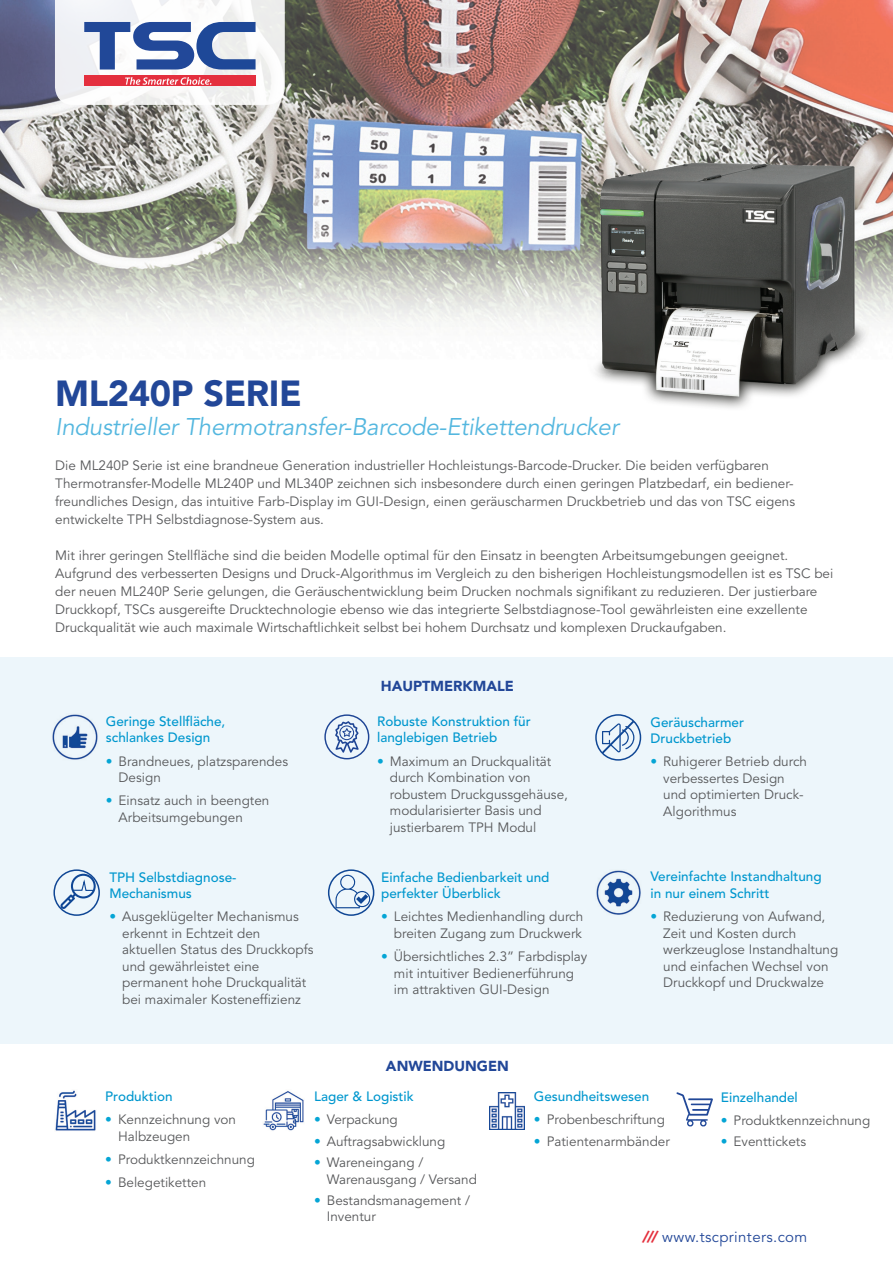
<style>
.page{position:relative;width:893px;height:1263px;background:#fff}
.page>*{position:absolute;margin:0;border:0;box-sizing:border-box;transform-origin:0 0}
.t1{font:900 36px "Avenir";letter-spacing:-.01em;color:#224798}
.t2{font:italic 24px "Avenir";letter-spacing:-.01em;color:#54b7df}
.t3{font:15px "Avenir LT Std";letter-spacing:.025em;color:#224798}
.t4{font:900 14.4px "Avenir";color:#224798}
.t5{font:13.5px/16.5px "Avenir";color:#57585a}
.t6{font:500 13.5px/16.5px "Avenir";color:#0097ce}
.s1{font-weight:900;color:#05a5d5}
.s2{font-family:"Avenir";font-weight:900;font-style:italic;color:#e4303d}
</style>
<div class="page">
<img style="left:0;top:0;width:893px;height:327px">
<svg style="left:55px;top:0;width:230px;height:105px"></svg>
<div style="left:0;top:657px;width:893px;height:387px;background:#edf6fb"></div>
<img style="left:52px;top:714px;width:46px;height:46px">
<svg style="left:335px;top:721px;width:24px;height:32px"></svg>
<div style="left:324px;top:714px;width:45px;height:45px;border:1px solid #214898;border-radius:50%"></div>
<svg style="left:595px;top:714px;width:46px;height:47px"></svg>
<svg style="left:53px;top:869px;width:47px;height:47px"></svg>
<svg style="left:328px;top:869px;width:46px;height:47px"></svg>
<img style="left:596px;top:870px;width:45px;height:45px">
<img style="left:55px;top:1090px;width:41px;height:41px">
<img style="left:263px;top:1091px;width:41px;height:40px">
<img style="left:489px;top:1092px;width:35px;height:37px">
<svg style="left:676px;top:1092px;width:37px;height:35px"></svg>
<img style="left:527px;top:59px;width:366px;height:349px">
<h1 class="t1" style="left:55px;top:371px;width:248px">ML240P SERIE</h1>
<h2 class="t2" style="left:55px;top:413px;width:565px">Industrieller Thermotransfer-Barcode-Etikettendrucker</h2>
<p class="t5" style="left:55px;top:457px;width:741px;line-height:18px">Die ML240P Serie ist eine brandneue Generation industrieller Hochleistungs-Barcode-Drucker. Die beiden verfügbaren Thermotransfer-Modelle ML240P und ML340P zeichnen sich insbesondere durch einen geringen Platzbedarf, ein bediener&shy;freundliches Design, das intuitive Farb-Display im GUI-Design, einen geräuscharmen Druckbetrieb und das von TSC eigens entwickelte TPH Selbstdiagnose-System aus.</p>
<p class="t5" style="left:55px;top:547px;width:780px;line-height:18px">Mit ihrer geringen Stellfläche sind die beiden Modelle optimal für den Einsatz in beengten Arbeitsumgebungen geeignet.<br>Aufgrund des verbesserten Designs und Druck-Algorithmus im Vergleich zu den bisherigen Hochleistungsmodellen ist es TSC bei der neuen ML240P Serie gelungen, die Geräuschentwicklung beim Drucken nochmals signifikant zu reduzieren. Der justierbare Druckkopf, TSCs ausgereifte Drucktechnologie ebenso wie das integrierte Selbstdiagnose-Tool gewährleisten eine exzellente Druckqualität wie auch maximale Wirtschaftlichkeit selbst bei hohem Durchsatz und komplexen Druckaufgaben.</p>
<p class="t6" style="left:106px;top:713px;width:121px">Geringe Stellfläche, schlankes Design</p>
<p class="t5" style="left:119px;top:753px;width:171px;text-indent:-13px"><span class="s1">•</span> Brandneues, platzsparendes<br>Design</p>
<p class="t5" style="left:119px;top:793px;width:152px;text-indent:-13px"><span class="s1">•</span> Einsatz auch in beengten<br>Arbeitsumgebungen</p>
<p class="t6" style="left:109px;top:869px;width:129px">TPH Selbstdiagnose-<br>Mechanismus</p>
<p class="t5" style="left:122px;top:909px;width:193px;text-indent:-13px"><span class="s1">•</span> Ausgeklügelter Mechanismus erkennt in Echtzeit den aktuellen Status des Druckkopfs und gewährleistet eine permanent hohe Druckqualität bei maximaler Kosteneffizienz</p>
<p class="t4" style="left:381px;top:677px;width:135px">HAUPTMERKMALE</p>
<p class="t6" style="left:377px;top:713px;width:155px">Robuste Konstruktion für langlebigen Betrieb</p>
<p class="t5" style="left:390px;top:753px;width:180px;text-indent:-13px"><span class="s1">•</span> Maximum an Druckqualität durch Kombination von robustem Druckgussgehäuse, modularisierter Basis und justierbarem TPH Modul</p>
<p class="t6" style="left:381px;top:869px;width:170px">Einfache Bedienbarkeit und perfekter Überblick</p>
<p class="t5" style="left:381px;top:909px;width:204px;text-align:right"><span class="s1">•</span> Leichtes Medienhandling durch breiten Zugang zum Druckwerk</p>
<p class="t5" style="left:394px;top:949px;width:195px;text-indent:-13px"><span class="s1">•</span> Übersichtliches 2.3” Farbdisplay mit intuitiver Bedienerführung im attraktiven GUI-Design</p>
<p class="t4" style="left:386px;top:1057px;width:124px">ANWENDUNGEN</p>
<p class="t6" style="left:650px;top:714px;width:95px">Geräuscharmer<br>Druckbetrieb</p>
<p class="t5" style="left:663px;top:754px;width:145px;text-indent:-13px"><span class="s1">•</span> Ruhigerer Betrieb durch verbessertes Design und optimierten Druck-<br>Algorithmus</p>
<p class="t6" style="left:650px;top:869px;width:173px">Vereinfachte Instandhaltung in nur einem Schritt</p>
<p class="t5" style="left:663px;top:909px;width:177px;text-indent:-13px"><span class="s1">•</span> Reduzierung von Aufwand,<br>Zeit und Kosten durch werkzeuglose Instandhaltung und einfachen Wechsel von<br>Druckkopf und Druckwalze</p>
<p class="t6" style="left:105px;top:1088px;width:69px">Produktion</p>
<p class="t5" style="left:118px;top:1112px;width:120px;text-indent:-13px"><span class="s1">•</span> Kennzeichnung von<br>Halbzeugen</p>
<p class="t5" style="left:105px;top:1151px;width:151px"><span class="s1">•</span> Produktkennzeichnung</p>
<p class="t5" style="left:105px;top:1175px;width:102px"><span class="s1">•</span> Belegetiketten</p>
<p class="t6" style="left:314px;top:1088px;width:101px">Lager &amp; Logistik</p>
<p class="t5" style="left:314px;top:1112px;width:85px"><span class="s1">•</span> Verpackung</p>
<p class="t5" style="left:314px;top:1133px;width:133px"><span class="s1">•</span> Auftragsabwicklung</p>
<p class="t5" style="left:327px;top:1154px;width:152px;text-indent:-13px"><span class="s1">•</span> Wareneingang /<br>Warenausgang / Versand</p>
<p class="t5" style="left:327px;top:1192px;width:145px;text-indent:-13px"><span class="s1">•</span> Bestandsmanagement /<br>Inventur</p>
<p class="t6" style="left:534px;top:1088px;width:117px">Gesundheitswesen</p>
<p class="t5" style="left:534px;top:1112px;width:132px"><span class="s1">•</span> Probenbeschriftung</p>
<p class="t5" style="left:534px;top:1133px;width:137px"><span class="s1">•</span> Patientenarmbänder</p>
<p class="t6" style="left:721px;top:1089px;width:79px">Einzelhandel</p>
<p class="t5" style="left:721px;top:1112px;width:151px"><span class="s1">•</span> Produktkennzeichnung</p>
<p class="t5" style="left:721px;top:1133px;width:87px"><span class="s1">•</span> Eventtickets</p>
<p class="t3" style="left:642px;top:1228px;width:167px"><span class="s2">///</span> www.tscprinters.com</p>
</div>
